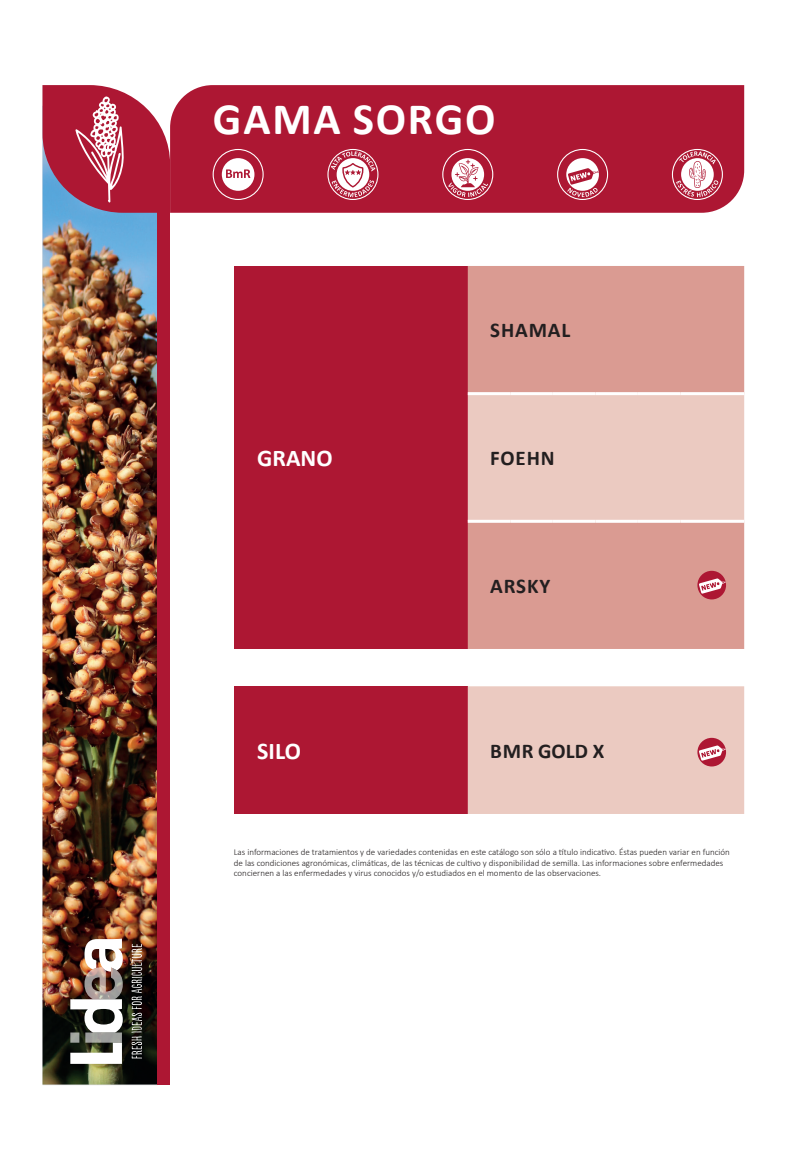
<style>
.page{position:relative;width:808px;height:1149px;background:#fff}
.page>*{position:absolute;margin:0;border:0;box-sizing:border-box;transform-origin:0 0}
.t1{font:700 45px "Calibri";letter-spacing:.04em;color:#fff}
.t2{font:700 24px "Calibri";color:#fff}
.t3{font:700 21px "Calibri";letter-spacing:.04em;color:#231f20}
.t4{font:300 9px "Calibri";color:#231f20}
</style>
<div class="page">
<img style="left:43px;top:213px;width:114px;height:871px">
<div style="left:157px;top:170px;width:13px;height:914px;background:#ad1733"></div>
<svg style="left:43px;top:85px;width:127px;height:128px"></svg>
<img style="left:70px;top:938px;width:53px;height:125px">
<svg style="left:131px;top:943px;width:11px;height:115px"></svg>
<div style="left:170px;top:85px;width:574px;height:128px;background:#ad1733"></div>
<svg style="left:213px;top:149px;width:51px;height:51px"></svg>
<div style="left:214px;top:150px;width:49px;height:49px;background:#ad1733;border-radius:50%"></div>
<div style="left:222px;top:158px;width:32px;height:33px;background:#fff;border-radius:50%"></div>
<svg style="left:226px;top:169px;width:24px;height:9px"></svg>
<svg style="left:442px;top:149px;width:51px;height:51px"></svg>
<div style="left:443px;top:150px;width:49px;height:49px;background:#ad1733;border-radius:50%"></div>
<svg style="left:451px;top:158px;width:33px;height:33px"></svg>
<svg style="left:448px;top:160px;width:40px;height:37px"></svg>
<svg style="left:557px;top:149px;width:51px;height:51px"></svg>
<div style="left:558px;top:150px;width:49px;height:49px;background:#ad1733;border-radius:50%"></div>
<div style="left:566px;top:158px;width:33px;height:33px;background:#fff;border-radius:50%"></div>
<svg style="left:567px;top:168px;width:32px;height:29px"></svg>
<div style="left:234px;top:266px;width:234px;height:382px;background:#ad1733"></div>
<div style="left:468px;top:266px;width:276px;height:382px;background:#da9b92"></div>
<div style="left:468px;top:395px;width:276px;height:124px;background:#ebcac1"></div>
<hr style="left:468px;top:392px;width:42px;height:3px;background:#fff">
<hr style="left:510px;top:392px;width:43px;height:3px;background:#fff">
<hr style="left:553px;top:392px;width:42px;height:3px;background:#fff">
<hr style="left:595px;top:392px;width:43px;height:3px;background:#fff">
<hr style="left:638px;top:392px;width:42px;height:3px;background:#fff">
<hr style="left:680px;top:392px;width:64px;height:3px;background:#fff">
<hr style="left:468px;top:519px;width:42px;height:3px;background:#fff">
<hr style="left:510px;top:519px;width:43px;height:3px;background:#fff">
<hr style="left:553px;top:519px;width:42px;height:3px;background:#fff">
<hr style="left:595px;top:519px;width:43px;height:3px;background:#fff">
<hr style="left:638px;top:519px;width:42px;height:3px;background:#fff">
<hr style="left:680px;top:519px;width:64px;height:3px;background:#fff">
<div style="left:234px;top:686px;width:234px;height:127px;background:#ad1733"></div>
<svg style="left:327px;top:149px;width:51px;height:51px"></svg>
<div style="left:329px;top:150px;width:48px;height:49px;background:#ad1733;border-radius:50%"></div>
<svg style="left:331px;top:151px;width:44px;height:46px"></svg>
<svg style="left:672px;top:149px;width:51px;height:51px"></svg>
<svg style="left:673px;top:150px;width:49px;height:49px"></svg>
<svg style="left:676px;top:151px;width:42px;height:46px"></svg>
<svg style="left:697px;top:570px;width:29px;height:29px"></svg>
<svg style="left:699px;top:578px;width:27px;height:15px"></svg>
<div style="left:468px;top:686px;width:276px;height:127px;background:#ebcac1"></div>
<p class="t1" style="left:213px;top:90px;width:284px">GAMA SORGO</p>
<p class="t2" style="left:257px;top:443px;width:77px">GRANO</p>
<p class="t3" style="left:490px;top:317px;width:81px">SHAMAL</p>
<p class="t3" style="left:490px;top:445px;width:66px">FOEHN</p>
<p class="t3" style="left:490px;top:572px;width:61px">ARSKY</p>
<p class="t2" style="left:257px;top:735px;width:45px">SILO</p>
<p class="t3" style="left:490px;top:737px;width:115px">BMR GOLD X</p>
<p class="t4" style="left:234px;top:846px;width:498px">Las informaciones de tratamientos y de variedades contenidas en este catálogo son sólo a título indicativo. Éstas pueden variar en función</p>
<p class="t4" style="left:234px;top:856px;width:491px">de las condiciones agronómicas, climáticas, de las técnicas de cultivo y disponibilidad de semilla. Las informaciones sobre enfermedades</p>
<p class="t4" style="left:234px;top:867px;width:369px">conciernen a las enfermedades y virus conocidos y/o estudiados en el momento de las observaciones.</p>
</div>
